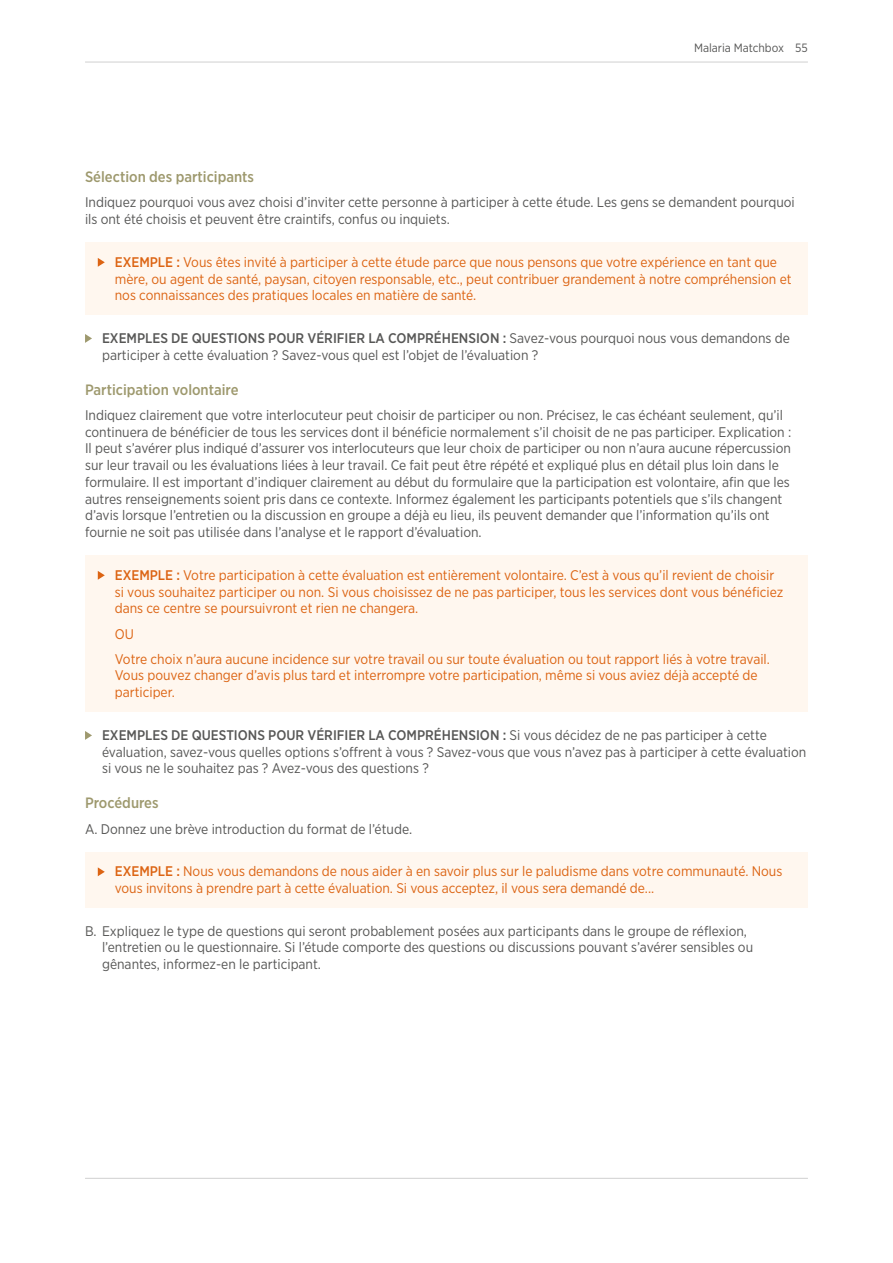
<style>
.page{position:relative;width:893px;height:1263px;background:#fff}
.page>*{position:absolute;margin:0;border:0;box-sizing:border-box;transform-origin:0 0}
.t1{font:500 15px "Gotham Narrow";color:#9e996e}
.t2{font:13.95px/16.8px "Gotham Narrow";color:#575756}
.t3{font:13.95px/16.8px "Gotham Narrow";color:#dc6413}
.t4{font:12px "Gotham Narrow";color:#575756}
.s1{font-weight:500}
</style>
<div class="page">
<hr style="left:85px;top:1178px;width:723px;height:1px;background:#d0d0d0">
<hr style="left:85px;top:62px;width:723px;height:1px;background:#d0d0d0">
<div style="left:85px;top:243px;width:723px;height:72px;background:#fff7ef"></div>
<svg style="left:98px;top:258px;width:7px;height:9px"></svg>
<svg style="left:85px;top:334px;width:7px;height:9px"></svg>
<div style="left:85px;top:556px;width:723px;height:156px;background:#fff7ef"></div>
<svg style="left:98px;top:571px;width:7px;height:9px"></svg>
<svg style="left:85px;top:731px;width:7px;height:9px"></svg>
<div style="left:85px;top:852px;width:723px;height:56px;background:#fff7ef"></div>
<svg style="left:98px;top:867px;width:7px;height:9px"></svg>
<p class="t4" style="left:694px;top:40px;width:115px">Malaria Matchbox 55</p>
<p class="t1" style="left:85px;top:167px;width:171px">Sélection des participants</p>
<p class="t2" style="left:85px;top:194px;width:711px">Indiquez pourquoi vous avez choisi d’inviter cette personne à participer à cette étude. Les gens se demandent pourquoi ils ont été choisis et peuvent être craintifs, confus ou inquiets.</p>
<p class="t3" style="left:115px;top:253px;width:678px"><span class="s1">EXEMPLE :</span> Vous êtes invité à participer à cette étude parce que nous pensons que votre expérience en tant que mère, ou agent de santé, paysan, citoyen responsable, etc., peut contribuer grandement à notre compréhension et nos connaissances des pratiques locales en matière de santé.</p>
<p class="t2" style="left:102px;top:329px;width:689px"><span class="s1">EXEMPLES DE QUESTIONS POUR VÉRIFIER LA COMPRÉHENSION :</span> Savez-vous pourquoi nous vous demandons de participer à cette évaluation ? Savez-vous quel est l’objet de l’évaluation ?</p>
<p class="t1" style="left:85px;top:380px;width:155px">Participation volontaire</p>
<p class="t2" style="left:85px;top:406px;width:708px">Indiquez clairement que votre interlocuteur peut choisir de participer ou non. Précisez, le cas échéant seulement, qu’il continuera de bénéficier de tous les services dont il bénéficie normalement s’il choisit de ne pas participer. Explication :<br>Il peut s’avérer plus indiqué d’assurer vos interlocuteurs que leur choix de participer ou non n’aura aucune répercussion sur leur travail ou les évaluations liées à leur travail. Ce fait peut être répété et expliqué plus en détail plus loin dans le formulaire. Il est important d’indiquer clairement au début du formulaire que la participation est volontaire, afin que les autres renseignements soient pris dans ce contexte. Informez également les participants potentiels que s’ils changent d’avis lorsque l’entretien ou la discussion en groupe a déjà eu lieu, ils peuvent demander que l’information qu’ils ont fournie ne soit pas utilisée dans l’analyse et le rapport d’évaluation.</p>
<p class="t3" style="left:115px;top:566px;width:670px"><span class="s1">EXEMPLE :</span> Votre participation à cette évaluation est entièrement volontaire. C’est à vous qu’il revient de choisir si vous souhaitez participer ou non. Si vous choisissez de ne pas participer, tous les services dont vous bénéficiez dans ce centre se poursuivront et rien ne changera.</p>
<p class="t3" style="left:115px;top:621px;width:657px;line-height:25.2px">OU<br>Votre choix n’aura aucune incidence sur votre travail ou sur toute évaluation ou tout rapport liés à votre travail.</p>
<p class="t3" style="left:115px;top:667px;width:644px">Vous pouvez changer d’avis plus tard et interrompre votre participation, même si vous aviez déjà accepté de participer.</p>
<p class="t2" style="left:102px;top:726px;width:706px"><span class="s1">EXEMPLES DE QUESTIONS POUR VÉRIFIER LA COMPRÉHENSION :</span> Si vous décidez de ne pas participer à cette évaluation, savez-vous quelles options s’offrent à vous ? Savez-vous que vous n’avez pas à participer à cette évaluation si vous ne le souhaitez pas ? Avez-vous des questions ?</p>
<p class="t1" style="left:85px;top:793px;width:75px">Procédures</p>
<p class="t2" style="left:85px;top:820px;width:329px">A. Donnez une brève introduction du format de l’étude.</p>
<p class="t3" style="left:115px;top:863px;width:669px"><span class="s1">EXEMPLE :</span> Nous vous demandons de nous aider à en savoir plus sur le paludisme dans votre communauté. Nous vous invitons à prendre part à cette évaluation. Si vous acceptez, il vous sera demandé de...</p>
<p class="t2" style="left:102px;top:922px;width:653px;text-indent:-17px">B. Expliquez le type de questions qui seront probablement posées aux participants dans le groupe de réflexion, l’entretien ou le questionnaire. Si l’étude comporte des questions ou discussions pouvant s’avérer sensibles ou gênantes, informez-en le participant.</p>
</div>
